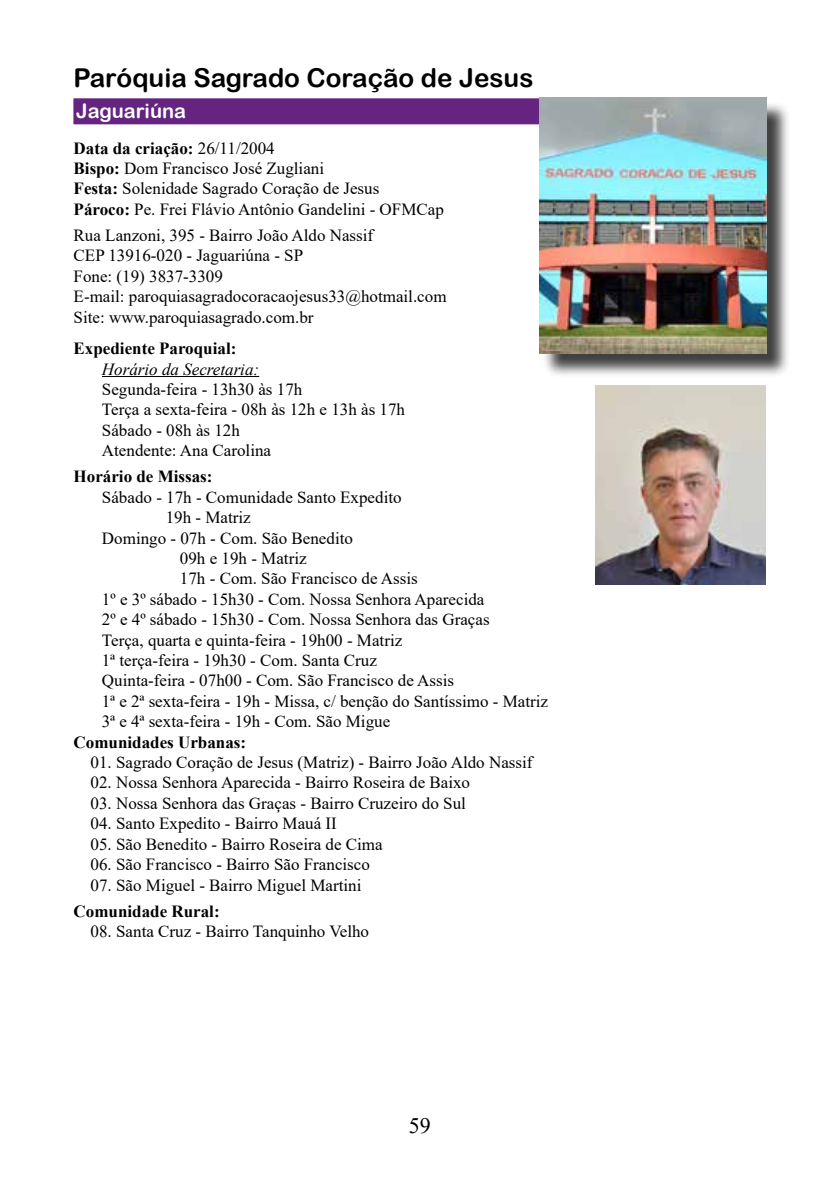
<style>
.page{position:relative;width:840px;height:1191px;background:#fff}
.page>*{position:absolute;margin:0;border:0;box-sizing:border-box;transform-origin:0 0}
.t1{font:26px "Arial Rounded MT Bold";color:#000}
.t2{font:22px "Times New Roman";color:#000}
.t3{font:20px "Arial Rounded MT Bold";color:#fff}
.t4{font:17px/20.4px "Times New Roman";color:#000}
.t5{font:700 17px "Times New Roman";color:#000}
.t6{font:italic 17px "Times New Roman";color:#000}
.s1{font-weight:700}
</style>
<div class="page">
<div style="left:73px;top:98px;width:692px;height:26px;background:#64247f"></div>
<hr style="left:102px;top:376px;width:157px;height:1px;background:#000">
<div style="left:542px;top:101px;width:248px;height:277px;background:#000;opacity:.75"></div>
<img style="left:539px;top:98px;width:226px;height:255px">
<img style="left:595px;top:386px;width:170px;height:198px">
<h1 class="t1" style="left:73px;top:62px;width:461px">Paróquia Sagrado Coração de Jesus</h1>
<p class="t3" style="left:76px;top:99px;width:111px">Jaguariúna</p>
<p class="t4" style="left:74px;top:137px;width:371px"><span class="s1">Data da criação:</span> 26/11/2004<br><span class="s1">Bispo:</span> Dom Francisco José Zugliani<br><span class="s1">Festa:</span> Solenidade Sagrado Coração de Jesus<br><span class="s1">Pároco:</span> Pe. Frei Flávio Antônio Gandelini - OFMCap</p>
<p class="t4" style="left:74px;top:224px;width:374px">Rua Lanzoni, 395 - Bairro João Aldo Nassif<br>CEP 13916-020 - Jaguariúna - SP<br>Fone: (19) 3837-3309<br>E-mail: paroquiasagradocoracaojesus33@hotmail.com Site: www.paroquiasagrado.com.br</p>
<p class="t5" style="left:74px;top:336px;width:164px">Expediente Paroquial:</p>
<p class="t6" style="left:102px;top:357px;width:159px">Horário da Secretaria:</p>
<p class="t4" style="left:102px;top:378px;width:304px">Segunda-feira - 13h30 às 17h<br>Terça a sexta-feira - 08h às 12h e 13h às 17h<br>Sábado - 08h às 12h<br>Atendente: Ana Carolina</p>
<p class="t5" style="left:74px;top:464px;width:140px">Horário de Missas:</p>
<p class="t4" style="left:102px;top:486px;width:301px">Sábado - 17h - Comunidade Santo Expedito</p>
<p class="t4" style="left:166px;top:507px;width:86px">19h - Matriz</p>
<p class="t4" style="left:102px;top:527px;width:252px">Domingo - 07h - Com. São Benedito</p>
<p class="t4" style="left:180px;top:547px;width:128px">09h e 19h - Matriz</p>
<p class="t4" style="left:180px;top:568px;width:239px">17h - Com. São Francisco de Assis</p>
<p class="t4" style="left:102px;top:588px;width:384px">1º e 3º sábado - 15h30 - Com. Nossa Senhora Aparecida</p>
<p class="t4" style="left:102px;top:609px;width:389px">2º e 4º sábado - 15h30 - Com. Nossa Senhora das Graças</p>
<p class="t4" style="left:102px;top:629px;width:301px">Terça, quarta e quinta-feira - 19h00 - Matriz</p>
<p class="t4" style="left:102px;top:649px;width:276px">1ª terça-feira - 19h30 - Com. Santa Cruz</p>
<p class="t4" style="left:102px;top:670px;width:353px">Quinta-feira - 07h00 - Com. São Francisco de Assis</p>
<p class="t4" style="left:102px;top:690px;width:447px">1ª e 2ª sexta-feira - 19h - Missa, c/ benção do Santíssimo - Matriz</p>
<p class="t4" style="left:102px;top:711px;width:289px">3ª e 4ª sexta-feira - 19h - Com. São Migue</p>
<p class="t5" style="left:74px;top:729px;width:174px">Comunidades Urbanas:</p>
<p class="t4" style="left:91px;top:751px;width:443px">01. Sagrado Coração de Jesus (Matriz) - Bairro João Aldo Nassif</p>
<p class="t4" style="left:91px;top:772px;width:381px">02. Nossa Senhora Aparecida - Bairro Roseira de Baixo</p>
<p class="t4" style="left:91px;top:792px;width:376px">03. Nossa Senhora das Graças - Bairro Cruzeiro do Sul</p>
<p class="t4" style="left:91px;top:813px;width:247px">04. Santo Expedito - Bairro Mauá II</p>
<p class="t4" style="left:91px;top:833px;width:293px">05. São Benedito - Bairro Roseira de Cima</p>
<p class="t4" style="left:91px;top:853px;width:281px">06. São Francisco - Bairro São Francisco</p>
<p class="t4" style="left:91px;top:874px;width:272px">07. São Miguel - Bairro Miguel Martini</p>
<p class="t5" style="left:74px;top:898px;width:147px">Comunidade Rural:</p>
<p class="t4" style="left:91px;top:920px;width:280px">08. Santa Cruz - Bairro Tanquinho Velho</p>
<p class="t2" style="left:409px;top:1109px;width:23px">59</p>
</div>
